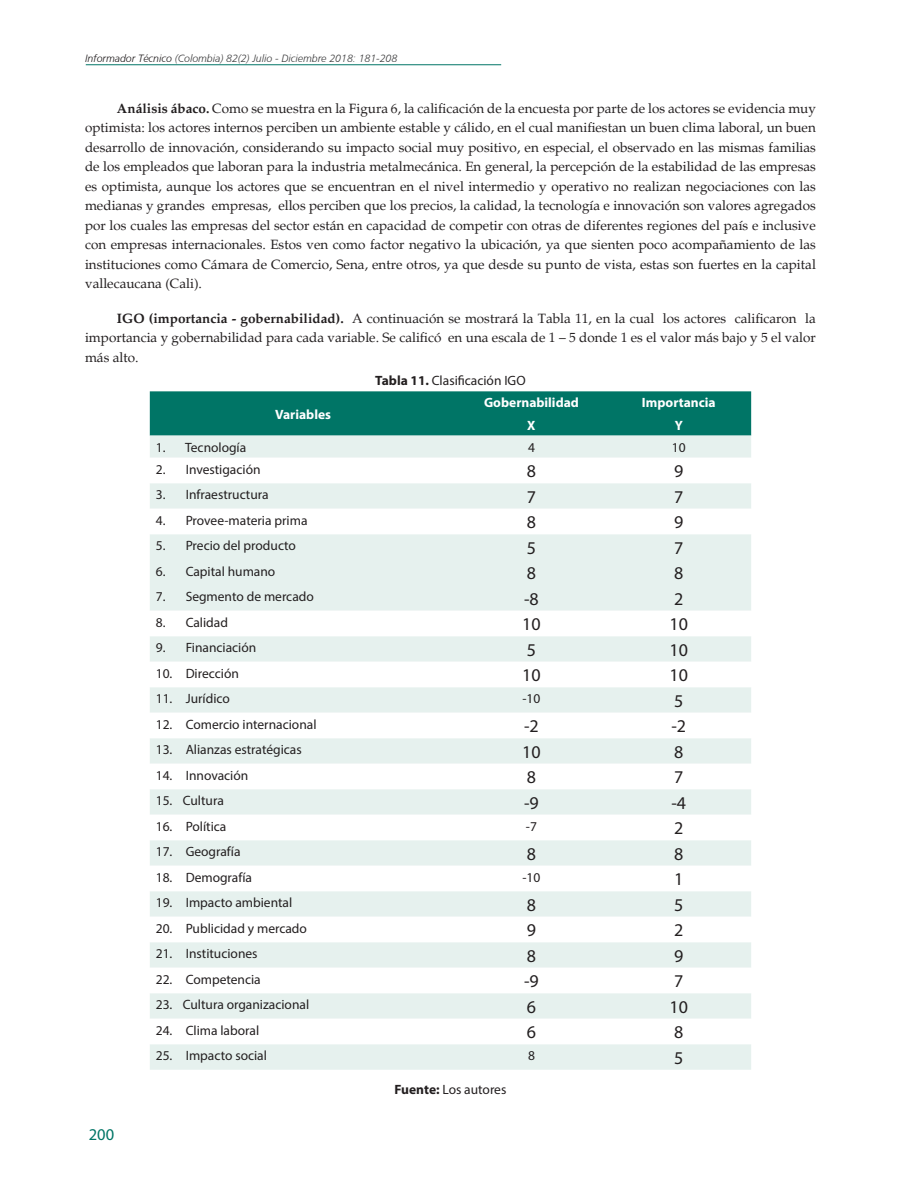
<style>
.page{position:relative;width:918px;height:1188px;background:#fff}
.page>*{position:absolute;margin:0;border:0;box-sizing:border-box;transform-origin:0 0}
.t1{font:18px "Myriad Pro";color:#231f20}
.t2{font:16.5px "Myriad Pro";color:#007566}
.t3{font:13.5px/19.5px "Palatino";color:#231f20;text-align:justify}
.t4{font:13.5px "Myriad Pro";color:#231f20}
.t5{font:700 13.5px "Myriad Pro";color:#fff}
.t6{font:italic 300 10.5px "Frutiger CE";color:#3e3e3f}
.s1{color:#231f20}
.s2{font-weight:700}
</style>
<div class="page">
<hr style="left:86px;top:64px;width:415px;height:1px;background:#007566">
<div style="left:150px;top:391px;width:601px;height:45px;background:#007566"></div>
<div style="left:150px;top:436px;width:601px;height:634px;background:#e6f1ee"></div>
<svg style="left:150px;top:458px;width:601px;height:586px"></svg>
<p class="t6" style="left:85px;top:52px;width:314px"><span class="s1">Informador Técnico</span> (Colombia) 82(2) Julio - Diciembre 2018: 181-208</p>
<p class="t3" style="left:85px;top:99px;width:732px;text-indent:32px"><span class="s2">Análisis ábaco.</span> Como se muestra en la Figura 6, la calificación de la encuesta por parte de los actores se evidencia muy optimista: los actores internos perciben un ambiente estable y cálido, en el cual manifiestan un buen clima laboral, un buen desarrollo de innovación, considerando su impacto social muy positivo, en especial, el observado en las mismas familias de los empleados que laboran para la industria metalmecánica. En general, la percepción de la estabilidad de las empresas es optimista, aunque los actores que se encuentran en el nivel intermedio y operativo no realizan negociaciones con las medianas y grandes empresas, ellos perciben que los precios, la calidad, la tecnología e innovación son valores agregados por los cuales las empresas del sector están en capacidad de competir con otras de diferentes regiones del país e inclusive con empresas internacionales. Estos ven como factor negativo la ubicación, ya que sienten poco acompañamiento de las instituciones como Cámara de Comercio, Sena, entre otros, ya que desde su punto de vista, estas son fuertes en la capital vallecaucana (Cali).</p>
<p class="t3" style="left:85px;top:309px;width:732px;text-indent:32px"><span class="s2">IGO (importancia - gobernabilidad).</span> A continuación se mostrará la Tabla 11, en la cual los actores calificaron la importancia y gobernabilidad para cada variable. Se calificó en una escala de 1 – 5 donde 1 es el valor más bajo y 5 el valor más alto.</p>
<p class="t4" style="left:375px;top:373px;width:152px"><span class="s2">Tabla 11.</span> Clasificación IGO</p>
<p class="t5" style="left:275px;top:405px;width:57px">Variables</p>
<p class="t5" style="left:484px;top:394px;width:96px">Gobernabilidad</p>
<p class="t5" style="left:642px;top:394px;width:75px">Importancia</p>
<p class="t5" style="left:527px;top:416px;width:10px">X</p>
<p class="t5" style="left:675px;top:416px;width:10px">Y</p>
<p class="t2" style="left:89px;top:1124px;width:27px">200</p>
<p class="t4" style="left:156px;top:439px;width:92px">1. Tecnología</p>
<p class="t4" style="left:528px;top:439px;width:8px">4</p>
<p class="t4" style="left:672px;top:439px;width:15px">10</p>
<p class="t4" style="left:156px;top:461px;width:106px">2. Investigación</p>
<h1 class="t1" style="left:527px;top:460px;width:11px">8</h1>
<h1 class="t1" style="left:674px;top:460px;width:11px">9</h1>
<p class="t4" style="left:156px;top:487px;width:114px">3. Infraestructura</p>
<h1 class="t1" style="left:527px;top:486px;width:11px">7</h1>
<h1 class="t1" style="left:674px;top:486px;width:11px">7</h1>
<p class="t4" style="left:156px;top:512px;width:153px">4. Provee-materia prima</p>
<h1 class="t1" style="left:527px;top:511px;width:11px">8</h1>
<h1 class="t1" style="left:674px;top:511px;width:11px">9</h1>
<p class="t4" style="left:156px;top:538px;width:142px">5. Precio del producto</p>
<h1 class="t1" style="left:527px;top:537px;width:11px">5</h1>
<h1 class="t1" style="left:674px;top:537px;width:11px">7</h1>
<p class="t4" style="left:156px;top:563px;width:121px">6. Capital humano</p>
<h1 class="t1" style="left:527px;top:562px;width:11px">8</h1>
<h1 class="t1" style="left:674px;top:562px;width:11px">8</h1>
<p class="t4" style="left:156px;top:589px;width:160px">7. Segmento de mercado</p>
<h1 class="t1" style="left:524px;top:588px;width:16px">-8</h1>
<h1 class="t1" style="left:674px;top:588px;width:11px">2</h1>
<p class="t4" style="left:156px;top:614px;width:74px">8. Calidad</p>
<h1 class="t1" style="left:522px;top:613px;width:20px">10</h1>
<h1 class="t1" style="left:670px;top:613px;width:20px">10</h1>
<p class="t4" style="left:156px;top:640px;width:102px">9. Financiación</p>
<h1 class="t1" style="left:527px;top:639px;width:11px">5</h1>
<h1 class="t1" style="left:670px;top:639px;width:20px">10</h1>
<p class="t4" style="left:156px;top:665px;width:85px">10. Dirección</p>
<h1 class="t1" style="left:522px;top:664px;width:20px">10</h1>
<h1 class="t1" style="left:670px;top:664px;width:20px">10</h1>
<p class="t4" style="left:156px;top:691px;width:76px">11. Jurídico</p>
<p class="t4" style="left:522px;top:691px;width:19px">-10</p>
<h1 class="t1" style="left:674px;top:690px;width:11px">5</h1>
<p class="t4" style="left:156px;top:716px;width:162px">12. Comercio internacional</p>
<h1 class="t1" style="left:524px;top:715px;width:16px">-2</h1>
<h1 class="t1" style="left:671px;top:715px;width:16px">-2</h1>
<p class="t4" style="left:156px;top:742px;width:147px">13. Alianzas estratégicas</p>
<h1 class="t1" style="left:522px;top:741px;width:20px">10</h1>
<h1 class="t1" style="left:674px;top:741px;width:11px">8</h1>
<p class="t4" style="left:156px;top:767px;width:94px">14. Innovación</p>
<h1 class="t1" style="left:527px;top:766px;width:11px">8</h1>
<h1 class="t1" style="left:674px;top:766px;width:11px">7</h1>
<p class="t4" style="left:156px;top:793px;width:70px">15. Cultura</p>
<h1 class="t1" style="left:524px;top:792px;width:16px">-9</h1>
<h1 class="t1" style="left:671px;top:792px;width:16px">-4</h1>
<p class="t4" style="left:156px;top:818px;width:72px">16. Política</p>
<p class="t4" style="left:526px;top:818px;width:13px">-7</p>
<h1 class="t1" style="left:674px;top:817px;width:11px">2</h1>
<p class="t4" style="left:156px;top:844px;width:86px">17. Geografía</p>
<h1 class="t1" style="left:527px;top:843px;width:11px">8</h1>
<h1 class="t1" style="left:674px;top:843px;width:11px">8</h1>
<p class="t4" style="left:156px;top:869px;width:98px">18. Demografía</p>
<p class="t4" style="left:522px;top:869px;width:19px">-10</p>
<h1 class="t1" style="left:674px;top:868px;width:11px">1</h1>
<p class="t4" style="left:156px;top:895px;width:138px">19. Impacto ambiental</p>
<h1 class="t1" style="left:527px;top:894px;width:11px">8</h1>
<h1 class="t1" style="left:674px;top:894px;width:11px">5</h1>
<p class="t4" style="left:156px;top:920px;width:153px">20. Publicidad y mercado</p>
<h1 class="t1" style="left:527px;top:919px;width:11px">9</h1>
<h1 class="t1" style="left:674px;top:919px;width:11px">2</h1>
<p class="t4" style="left:156px;top:946px;width:103px">21. Instituciones</p>
<h1 class="t1" style="left:527px;top:945px;width:11px">8</h1>
<h1 class="t1" style="left:674px;top:945px;width:11px">9</h1>
<p class="t4" style="left:156px;top:971px;width:107px">22. Competencia</p>
<h1 class="t1" style="left:524px;top:970px;width:16px">-9</h1>
<h1 class="t1" style="left:674px;top:970px;width:11px">7</h1>
<p class="t4" style="left:156px;top:997px;width:155px">23. Cultura organizacional</p>
<h1 class="t1" style="left:527px;top:996px;width:11px">6</h1>
<h1 class="t1" style="left:670px;top:996px;width:20px">10</h1>
<p class="t4" style="left:156px;top:1022px;width:105px">24. Clima laboral</p>
<h1 class="t1" style="left:527px;top:1021px;width:11px">6</h1>
<h1 class="t1" style="left:674px;top:1021px;width:11px">8</h1>
<p class="t4" style="left:156px;top:1048px;width:113px">25. Impacto social</p>
<p class="t4" style="left:528px;top:1048px;width:8px">8</p>
<h1 class="t1" style="left:674px;top:1047px;width:11px">5</h1>
<p class="t4" style="left:395px;top:1081px;width:113px"><span class="s2">Fuente:</span> Los autores</p>
</div>
